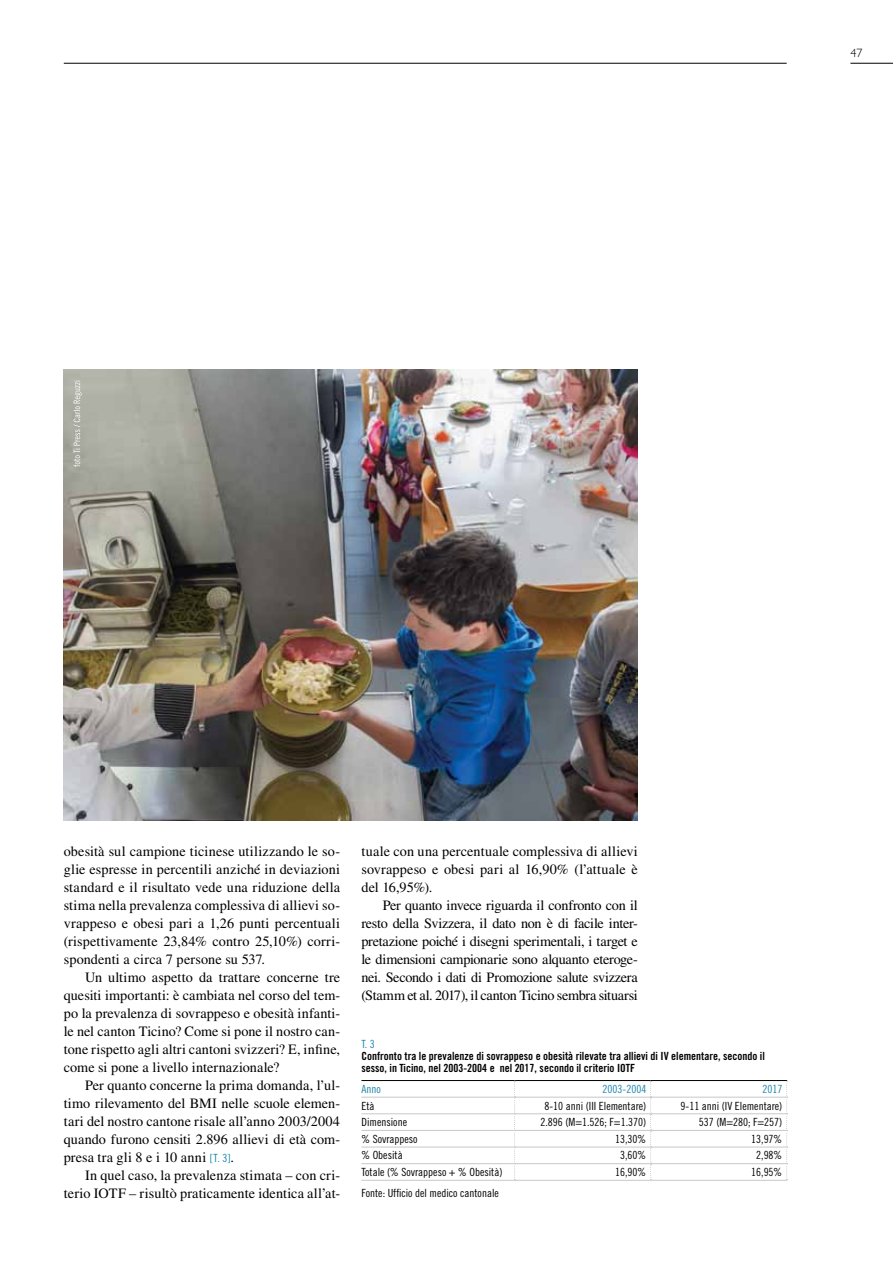
<style>
.page{position:relative;width:893px;height:1263px;background:#fff}
.page>*{position:absolute;margin:0;border:0;box-sizing:border-box;transform-origin:0 0}
.t1{font:14.25px/18px "Times LT Std";letter-spacing:.005em;color:#000;text-align:justify}
.t2{font:300 12px "Gill Sans";color:#000}
.t3{font:11.25px "Trade Gothic LT Std Cn 18";color:#000}
.t4{font:11.25px/12px "Trade Gothic LT Std Bd Cn 20";color:#000}
.t5{font:11.25px "Trade Gothic LT Std Cn 18";color:#1a84aa}
.s1{font-family:"Trade Gothic LT Std Cn 18";font-size:11.25px;color:#1a84aa}
</style>
<div class="page">
<hr style="left:64px;top:63px;width:723px;height:1px;background:#000">
<hr style="left:850px;top:63px;width:43px;height:1px;background:#000">
<svg style="left:650px;top:1081px;width:2px;height:99px"></svg>
<hr style="left:361px;top:1113px;width:153px;height:1px;background:#c7c8ca">
<hr style="left:515px;top:1113px;width:136px;height:1px;background:#c7c8ca">
<hr style="left:651px;top:1113px;width:135px;height:1px;background:#c7c8ca">
<hr style="left:361px;top:1130px;width:153px;height:1px;background:#c7c8ca">
<hr style="left:515px;top:1130px;width:136px;height:1px;background:#c7c8ca">
<hr style="left:651px;top:1130px;width:135px;height:1px;background:#c7c8ca">
<hr style="left:361px;top:1147px;width:153px;height:1px;background:#c7c8ca">
<hr style="left:515px;top:1147px;width:136px;height:1px;background:#c7c8ca">
<hr style="left:651px;top:1147px;width:135px;height:1px;background:#c7c8ca">
<hr style="left:361px;top:1163px;width:153px;height:1px;background:#c7c8ca">
<hr style="left:515px;top:1163px;width:136px;height:1px;background:#c7c8ca">
<hr style="left:651px;top:1163px;width:135px;height:1px;background:#c7c8ca">
<hr style="left:514px;top:1080px;width:137px;height:1px;background:#000">
<hr style="left:651px;top:1080px;width:136px;height:1px;background:#000">
<hr style="left:361px;top:1080px;width:153px;height:1px;background:#000">
<hr style="left:361px;top:1097px;width:153px;height:1px;background:#c7c8ca">
<hr style="left:514px;top:1097px;width:137px;height:1px;background:#c7c8ca">
<hr style="left:651px;top:1097px;width:135px;height:1px;background:#c7c8ca">
<svg style="left:514px;top:1081px;width:1px;height:99px"></svg>
<svg style="left:786px;top:1081px;width:2px;height:99px"></svg>
<hr style="left:361px;top:1180px;width:153px;height:1px;background:#c7c8ca">
<hr style="left:514px;top:1180px;width:137px;height:1px;background:#c7c8ca">
<hr style="left:651px;top:1180px;width:136px;height:1px;background:#c7c8ca">
<img style="left:64px;top:370px;width:574px;height:451px">
<svg style="left:74px;top:381px;width:8px;height:86px"></svg>
<p class="t2" style="left:850px;top:46px;width:13px">47</p>
<p class="t1" style="left:64px;top:842px;width:278px">obesità sul campione ticinese utilizzando le so&shy;glie espresse in percentili anziché in deviazioni standard e il risultato vede una riduzione della stima nella prevalenza complessiva di allievi so&shy;vrappeso e obesi pari a 1,26 punti percentuali (rispettivamente 23,84% contro 25,10%) corri&shy;spondenti a circa 7 persone su 537.</p>
<p class="t1" style="left:64px;top:968px;width:278px;text-indent:21px">Un ultimo aspetto da trattare concerne tre quesiti importanti: è cambiata nel corso del tem&shy;po la prevalenza di sovrappeso e obesità infanti&shy;le nel canton Ticino? Come si pone il nostro can&shy;tone rispetto agli altri cantoni svizzeri? E, infine, come si pone a livello internazionale?</p>
<p class="t1" style="left:64px;top:1076px;width:278px;text-indent:21px">Per quanto concerne la prima domanda, l’ul&shy;timo rilevamento del BMI nelle scuole elemen&shy;tari del nostro cantone risale all’anno 2003/2004 quando furono censiti 2.896 allievi di età com&shy;presa tra gli 8 e i 10 anni <span class="s1">[T. 3]</span>.</p>
<p class="t1" style="left:64px;top:1166px;width:278px;text-align:right">In quel caso, la prevalenza stimata – con cri&shy;terio IOTF – risultò praticamente identica all’at-</p>
<p class="t1" style="left:361px;top:842px;width:278px">tuale con una percentuale complessiva di allievi sovrappeso e obesi pari al 16,90% (l’attuale è del 16,95%).</p>
<p class="t1" style="left:361px;top:896px;width:278px;text-indent:21px">Per quanto invece riguarda il confronto con il resto della Svizzera, il dato non è di facile inter&shy;pretazione poiché i disegni sperimentali, i target e le dimensioni campionarie sono alquanto eteroge&shy;nei. Secondo i dati di Promozione salute svizzera (Stamm et al. 2017), il canton Ticino sembra situarsi</p>
<p class="t5" style="left:361px;top:1037px;width:15px">T. 3</p>
<p class="t4" style="left:361px;top:1050px;width:405px">Confronto tra le prevalenze di sovrappeso e obesità rilevate tra allievi di IV elementare, secondo il sesso, in Ticino, nel 2003-2004 e nel 2017, secondo il criterio IOTF</p>
<p class="t5" style="left:361px;top:1082px;width:21px">Anno</p>
<p class="t5" style="left:603px;top:1082px;width:45px">2003-2004</p>
<p class="t5" style="left:762px;top:1082px;width:21px">2017</p>
<p class="t3" style="left:361px;top:1099px;width:15px">Età</p>
<p class="t3" style="left:544px;top:1099px;width:103px">8-10 anni (III Elementare)</p>
<p class="t3" style="left:681px;top:1099px;width:103px">9-11 anni (IV Elementare)</p>
<p class="t3" style="left:361px;top:1115px;width:47px">Dimensione</p>
<p class="t3" style="left:540px;top:1115px;width:107px">2.896 (M=1.526; F=1.370)</p>
<p class="t3" style="left:699px;top:1115px;width:85px">537 (M=280; F=257)</p>
<p class="t3" style="left:361px;top:1132px;width:58px">% Sovrappeso</p>
<p class="t3" style="left:615px;top:1132px;width:33px">13,30%</p>
<p class="t3" style="left:751px;top:1132px;width:33px">13,97%</p>
<p class="t3" style="left:361px;top:1149px;width:43px">% Obesità</p>
<p class="t3" style="left:620px;top:1149px;width:28px">3,60%</p>
<p class="t3" style="left:756px;top:1149px;width:28px">2,98%</p>
<p class="t3" style="left:361px;top:1165px;width:143px">Totale (% Sovrappeso + % Obesità)</p>
<p class="t3" style="left:615px;top:1165px;width:33px">16,90%</p>
<p class="t3" style="left:751px;top:1165px;width:33px">16,95%</p>
<p class="t3" style="left:361px;top:1186px;width:139px">Fonte: Ufficio del medico cantonale</p>
</div>
